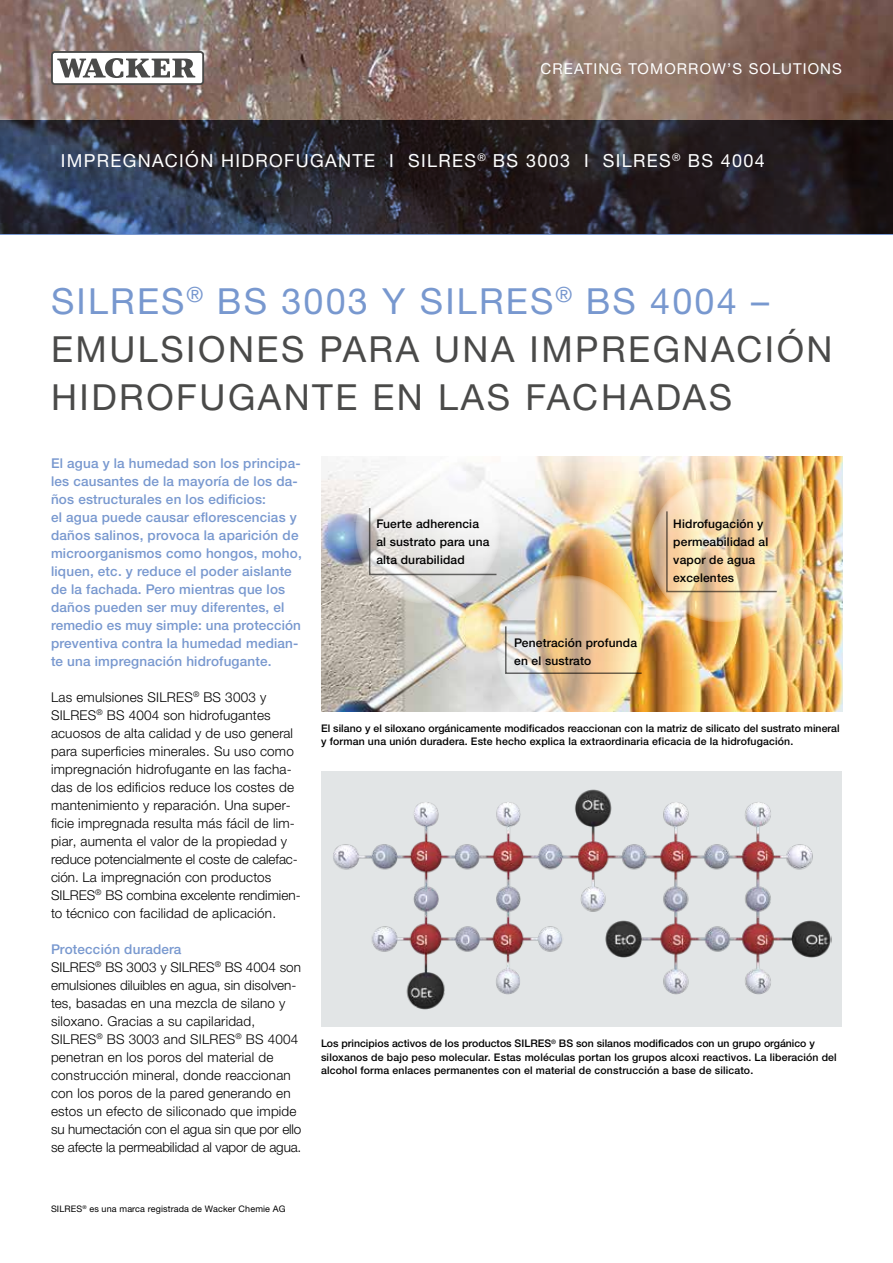
<style>
.page{position:relative;width:893px;height:1263px;background:#fff}
.page>*{position:absolute;margin:0;border:0;box-sizing:border-box;transform-origin:0 0}
.t1{font:36px/48px "Helvetica Panfor Wacker";letter-spacing:.07em;color:#4a4a49}
.t2{font:18px "Helvetica Panfor Wacker";letter-spacing:.075em;color:#fff}
.t3{font:15px "Helvetica Panfor Wacker";letter-spacing:.075em;color:#fff}
.t4{font:300 13.5px/18px "Helvetica Panfor Wacker";letter-spacing:.015em;color:#000}
.t5{font:500 13.5px/18px "Helvetica Panfor Wacker";letter-spacing:.015em;color:#7898cf}
.t6{font:500 12px/18px "Helvetica Panfor Wacker";letter-spacing:.015em;color:#000}
.t7{font:500 10.5px/13.5px "Helvetica Panfor Wacker";letter-spacing:.015em;color:#000}
.t8{font:9px "Helvetica Panfor Wacker";letter-spacing:.015em;color:#000}
.s1{color:#7898cf}
.s2{font-weight:500;color:#7898cf}
</style>
<div class="page">
<img style="left:0;top:0;width:893px;height:120px">
<svg style="left:0;top:120px;width:893px;height:114px;background:#272730"></svg>
<svg style="left:51px;top:51px;width:153px;height:34px"></svg>
<div style="left:53px;top:53px;width:149px;height:30px;background:#fff;border-radius:2px"></div>
<svg style="left:57px;top:58px;width:138px;height:20px"></svg>
<img style="left:321px;top:456px;width:521px;height:255px">
<img style="left:648px;top:477px;width:145px;height:145px;border-radius:50%">
<svg style="left:496px;top:575px;width:145px;height:145px;background:#e4cdad"></svg>
<svg style="left:355px;top:459px;width:145px;height:145px;fill:#f6f6f6"></svg>
<img style="left:332px;top:787px;width:499px;height:223px">
<svg style="left:665px;top:510px;width:113px;height:83px;background:#eacea4"></svg>
<svg style="left:368px;top:506px;width:134px;height:70px"></svg>
<img style="left:504px;top:625px;width:139px;height:50px">
<p class="t3" style="left:540px;top:59px;width:303px">CREATING TOMORROW’S SOLUTIONS</p>
<h2 class="t2" style="left:61px;top:149px;width:706px">IMPREGNACIÓN HIDROFUGANTE I SILRES<sup>®</sup> BS 3003 I SILRES<sup>®</sup> BS 4004</h2>
<h1 class="t1" style="left:51px;top:277px;width:783px"><span class="s1">SILRES</span><sup>®</sup> <span class="s1">BS 3003 Y SILRES</span><sup>®</sup> <span class="s1">BS 4004 –<br></span>EMULSIONES PARA UNA IMPREGNACIÓN<br>HIDROFUGANTE EN LAS FACHADAS</h1>
<p class="t5" style="left:51px;top:454px;width:252px">El agua y la humedad son los principa&shy;les causantes de la mayoría de los da&shy;ños estructurales en los edificios:<br>el agua puede causar eflorescencias y daños salinos, provoca la aparición de microorganismos como hongos, moho, liquen, etc. y reduce el poder aislante de la fachada. Pero mientras que los daños pueden ser muy diferentes, el remedio es muy simple: una protección preventiva contra la humedad median&shy;te una impregnación hidrofugante.</p>
<p class="t4" style="left:51px;top:688px;width:251px">Las emulsiones SILRES<sup>®</sup> BS 3003 y SILRES<sup>®</sup> BS 4004 son hidrofugantes acuosos de alta calidad y de uso general para superficies minerales. Su uso como impregnación hidrofugante en las facha&shy;das de los edificios reduce los costes de mantenimiento y reparación. Una super&shy;ficie impregnada resulta más fácil de lim&shy;piar, aumenta el valor de la propiedad y reduce potencialmente el coste de calefac&shy;ción. La impregnación con productos SILRES<sup>®</sup> BS combina excelente rendimien&shy;to técnico con facilidad de aplicación.</p>
<p class="t4" style="left:51px;top:940px;width:252px"><span class="s2">Protección duradera<br></span>SILRES<sup>®</sup> BS 3003 y SILRES<sup>®</sup> BS 4004 son emulsiones diluibles en agua, sin disolven&shy;tes, basadas en una mezcla de silano y siloxano. Gracias a su capilaridad, SILRES<sup>®</sup> BS 3003 and SILRES<sup>®</sup> BS 4004 penetran en los poros del material de construcción mineral, donde reaccionan con los poros de la pared generando en estos un efecto de siliconado que impide su humectación con el agua sin que por ello se afecte la permeabilidad al vapor de agua.</p>
<p class="t6" style="left:376px;top:515px;width:115px">Fuerte adherencia al sustrato para una alta durabilidad</p>
<p class="t6" style="left:673px;top:515px;width:96px">Hidrofugación y permeabilidad al vapor de agua excelentes</p>
<p class="t6" style="left:514px;top:633px;width:124px">Penetración profunda en el sustrato</p>
<p class="t7" style="left:321px;top:721px;width:520px">El silano y el siloxano orgánicamente modificados reaccionan con la matriz de silicato del sustrato mineral y forman una unión duradera. Este hecho explica la extraordinaria eficacia de la hidrofugación.</p>
<p class="t7" style="left:321px;top:1037px;width:517px">Los principios activos de los productos SILRES<sup>®</sup> BS son silanos modificados con un grupo orgánico y siloxanos de bajo peso molecular. Estas moléculas portan los grupos alcoxi reactivos. La liberación del alcohol forma enlaces permanentes con el material de construcción a base de silicato.</p>
<p class="t8" style="left:51px;top:1203px;width:236px">SILRES<sup>®</sup> es una marca registrada de Wacker Chemie AG</p>
</div>
